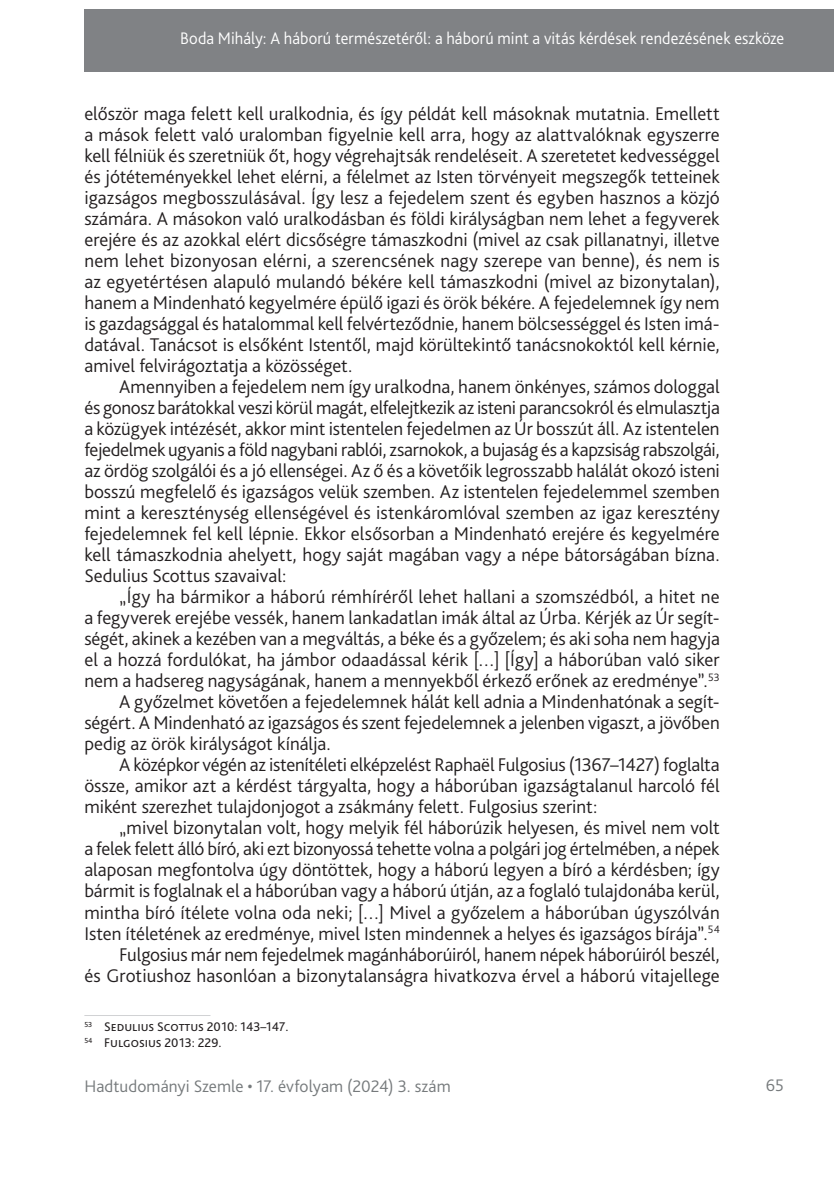
<style>
.page{position:relative;width:834px;height:1181px;background:#fff}
.page>*{position:absolute;margin:0;border:0;box-sizing:border-box;transform-origin:0 0}
._1__Body{font:300 19.25px/21px "Bliss Pro";letter-spacing:-.005em;color:#231f20;text-align:justify}
.t1{font:300 17.5px "Bliss Pro";letter-spacing:.01em;color:#fff;scale:.95 1}
.t2{font:300 17.5px "Bliss Pro";letter-spacing:.005em;color:#767a7c}
.Lábjegyzet{font:13.12px "Bliss Pro";color:#231f20}
</style>
<div class="page">
<div style="left:84px;top:9px;width:749px;height:63px;background:#808285"></div>
<hr style="left:84px;top:1015px;width:126px;height:1px;background:#d1d2d4">
<p class="t1" style="left:180px;top:27px;width:637px">Boda Mihály: A háború természetéről: a háború mint a vitás kérdések rendezésének eszköze</p>
<p class="_1__Body" style="left:84px;top:103px;width:637px">először maga felett kell uralkodnia, és így példát kell másoknak mutatnia. Emellett a mások felett való uralomban figyelnie kell arra, hogy az alattvalóknak egyszerre kell félniük és szeretniük őt, hogy végrehajtsák rendeléseit. A szeretetet kedvességgel és jótéteményekkel lehet elérni, a félelmet az Isten törvényeit megszegők tetteinek igazságos megbosszulásával. Így lesz a fejedelem szent és egyben hasznos a közjó számára. A másokon való uralkodásban és földi királyságban nem lehet a fegyverek erejére és az azokkal elért dicsőségre támaszkodni (mivel az csak pillanatnyi, illetve nem lehet bizonyosan elérni, a szerencsének nagy szerepe van benne), és nem is az egyetértésen alapuló mulandó békére kell támaszkodni (mivel az bizonytalan), hanem a Mindenható kegyelmére épülő igazi és örök békére. A fejedelemnek így nem is gazdagsággal és hatalommal kell felvérteződnie, hanem bölcsességgel és Isten imá&shy;datával. Tanácsot is elsőként Istentől, majd körültekintő tanácsnokoktól kell kérnie, amivel felvirágoztatja a közösséget.</p>
<p class="_1__Body" style="left:84px;top:376px;width:637px;text-indent:35px">Amennyiben a fejedelem nem így uralkodna, hanem önkényes, számos dologgal és gonosz barátokkal veszi körül magát, elfelejtkezik az isteni parancsokról és elmulasztja a közügyek intézését, akkor mint istentelen fejedelmen az Úr bosszút áll. Az istentelen fejedelmek ugyanis a föld nagybani rablói, zsarnokok, a bujaság és a kapzsiság rabszolgái, az ördög szolgálói és a jó ellenségei. Az ő és a követőik legrosszabb halálát okozó isteni bosszú megfelelő és igazságos velük szemben. Az istentelen fejedelemmel szemben mint a kereszténység ellenségével és istenkáromlóval szemben az igaz keresztény fejedelemnek fel kell lépnie. Ekkor elsősorban a Mindenható erejére és kegyelmére kell támaszkodnia ahelyett, hogy saját magában vagy a népe bátorságában bízna.<br>Sedulius Scottus szavaival:</p>
<p class="_1__Body" style="left:84px;top:586px;width:637px;text-indent:35px">„Így ha bármikor a háború rémhíréről lehet hallani a szomszédból, a hitet ne a fegyverek erejébe vessék, hanem lankadatlan imák által az Úrba. Kérjék az Úr segít&shy;ségét, akinek a kezében van a megváltás, a béke és a győzelem; és aki soha nem hagyja el a hozzá fordulókat, ha jámbor odaadással kérik […] [Így] a háborúban való siker nem a hadsereg nagyságának, hanem a mennyekből érkező erőnek az eredménye”.<sup>53</sup></p>
<p class="_1__Body" style="left:84px;top:691px;width:636px;text-indent:35px">A győzelmet követően a fejedelemnek hálát kell adnia a Mindenhatónak a segít&shy;ségért. A Mindenható az igazságos és szent fejedelemnek a jelenben vigaszt, a jövőben pedig az örök királyságot kínálja.</p>
<p class="_1__Body" style="left:84px;top:754px;width:636px;text-indent:35px">A középkor végén az istenítéleti elképzelést Raphaël Fulgosius (1367–1427) foglalta össze, amikor azt a kérdést tárgyalta, hogy a háborúban igazságtalanul harcoló fél miként szerezhet tulajdonjogot a zsákmány felett. Fulgosius szerint:</p>
<p class="_1__Body" style="left:84px;top:817px;width:637px;text-indent:35px">„mivel bizonytalan volt, hogy melyik fél háborúzik helyesen, és mivel nem volt a felek felett álló bíró, aki ezt bizonyossá tehette volna a polgári jog értelmében, a népek alaposan megfontolva úgy döntöttek, hogy a háború legyen a bíró a kérdésben; így bármit is foglalnak el a háborúban vagy a háború útján, az a foglaló tulajdonába kerül, mintha bíró ítélete volna oda neki; […] Mivel a győzelem a háborúban úgyszólván Isten ítéletének az eredménye, mivel Isten mindennek a helyes és igazságos bírája”.<sup>54</sup></p>
<p class="_1__Body" style="left:84px;top:943px;width:637px;text-align:right">Fulgosius már nem fejedelmek magánháborúiról, hanem népek háborúiról beszél,<br>és Grotiushoz hasonlóan a bizonytalanságra hivatkozva érvel a háború vitajellege</p>
<p class="Lábjegyzet" style="left:84px;top:1018px;width:206px"><sup>53</sup> Sedulius Scottus 2010: 143–147.</p>
<p class="Lábjegyzet" style="left:84px;top:1034px;width:139px"><sup>54</sup> Fulgosius 2013: 229.</p>
<p class="t2" style="left:84px;top:1075px;width:368px">Hadtudományi Szemle • 17. évfolyam (2024) 3. szám</p>
<p class="t2" style="left:765px;top:1074px;width:20px">65</p>
</div>
